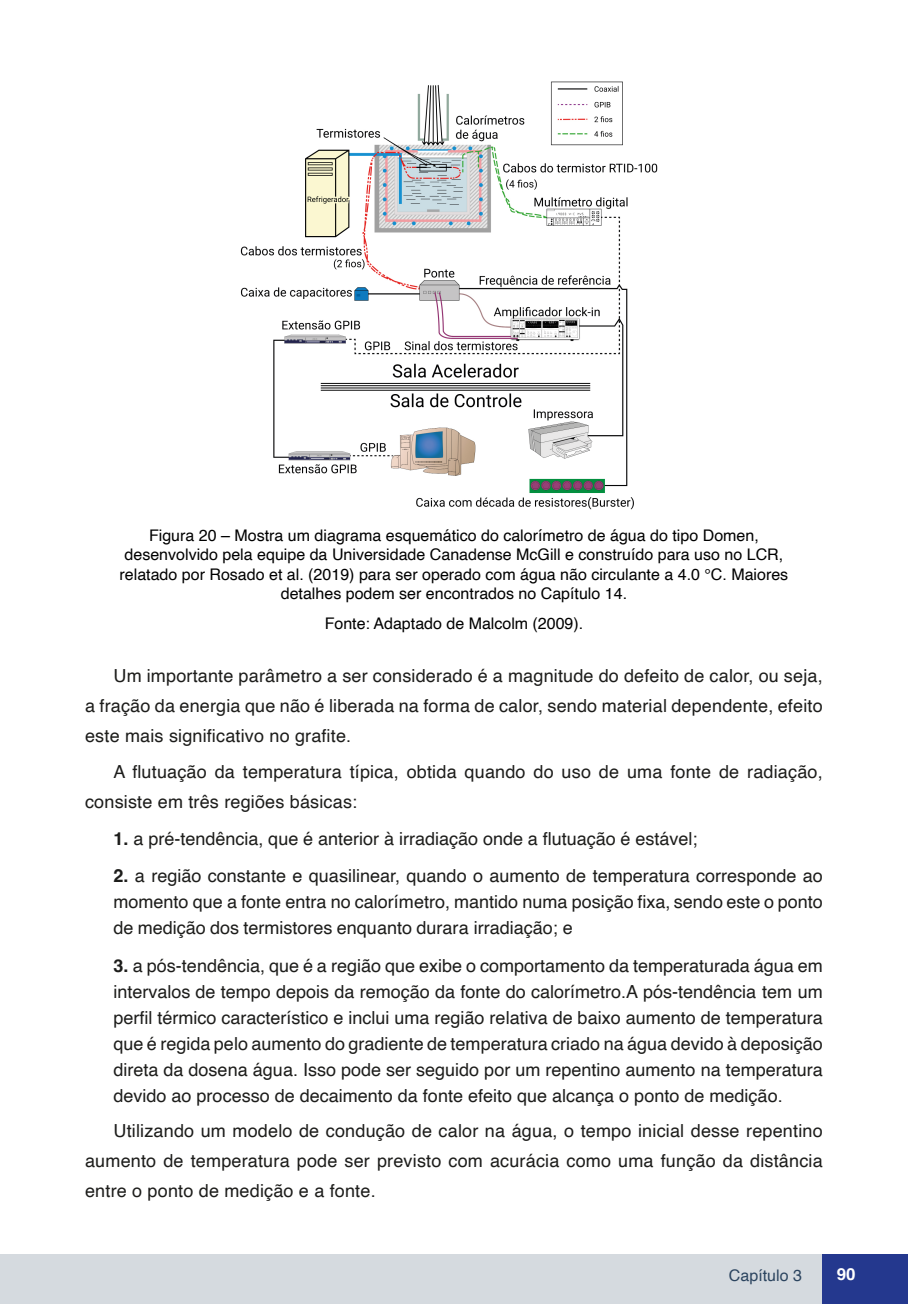
<style>
.page{position:relative;width:908px;height:1304px;background:#fff}
.page>*{position:absolute;margin:0;border:0;box-sizing:border-box;transform-origin:0 0}
.t1{font:18px/26px "Helvetica";letter-spacing:.01em;color:#1d1d1b;text-align:justify}
.t2{font:700 16.8px "Helvetica";color:#fff}
.t3{font:16px/19.2px "Helvetica";color:#000;text-align:center}
.t4{font:16px "Helvetica";color:#2b445f}
.s1{font-weight:700}
</style>
<div class="page">
<div style="left:0;top:1254px;width:907px;height:50px;background:#d5dadf"></div>
<div style="left:822px;top:1254px;width:85px;height:50px;background:#24388e"></div>
<img style="left:240px;top:81px;width:418px;height:429px">
<p class="t3" style="left:119px;top:526px;width:670px">Figura 20 – Mostra um diagrama esquemático do calorímetro de água do tipo Domen, desenvolvido pela equipe da Universidade Canadense McGill e construído para uso no LCR, relatado por Rosado et al. (2019) para ser operado com água não circulante a 4.0 °C. Maiores detalhes podem ser encontrados no Capítulo 14.</p>
<p class="t3" style="left:324px;top:615px;width:260px">Fonte: Adaptado de Malcolm (2009).</p>
<p class="t1" style="left:85px;top:661px;width:738px;line-height:30px;text-indent:28px">Um importante parâmetro a ser considerado é a magnitude do defeito de calor, ou seja, a fração da energia que não é liberada na forma de calor, sendo material dependente, efeito este mais significativo no grafite.</p>
<p class="t1" style="left:85px;top:757px;width:738px;line-height:30px;text-indent:28px">A flutuação da temperatura típica, obtida quando do uso de uma fonte de radiação, consiste em três regiões básicas:</p>
<p class="t1" style="left:113px;top:826px;width:585px"><span class="s1">1.</span> a pré-tendência, que é anterior à irradiação onde a flutuação é estável;</p>
<p class="t1" style="left:113px;top:864px;width:710px"><span class="s1">2.</span> a região constante e quasilinear, quando o aumento de temperatura corresponde ao momento que a fonte entra no calorímetro, mantido numa posição fixa, sendo este o ponto de medição dos termistores enquanto durar a irradiação; e</p>
<p class="t1" style="left:113px;top:953px;width:710px"><span class="s1">3.</span> a pós-tendência, que é a região que exibe o comportamento da temperatura da água em intervalos de tempo depois da remoção da fonte do calorímetro. A pós-tendência tem um perfil térmico característico e inclui uma região relativa de baixo aumento de temperatura que é regida pelo aumento do gradiente de temperatura criado na água devido à deposição direta da dose na água. Isso pode ser seguido por um repentino aumento na temperatura devido ao processo de decaimento da fonte efeito que alcança o ponto de medição.</p>
<p class="t1" style="left:85px;top:1117px;width:738px;line-height:30px;text-indent:28px">Utilizando um modelo de condução de calor na água, o tempo inicial desse repentino aumento de temperatura pode ser previsto com acurácia como uma função da distância entre o ponto de medição e a fonte.</p>
<p class="t4" style="left:728px;top:1263px;width:74px">Capítulo 3</p>
<p class="t2" style="left:836px;top:1264px;width:20px">90</p>
</div>
